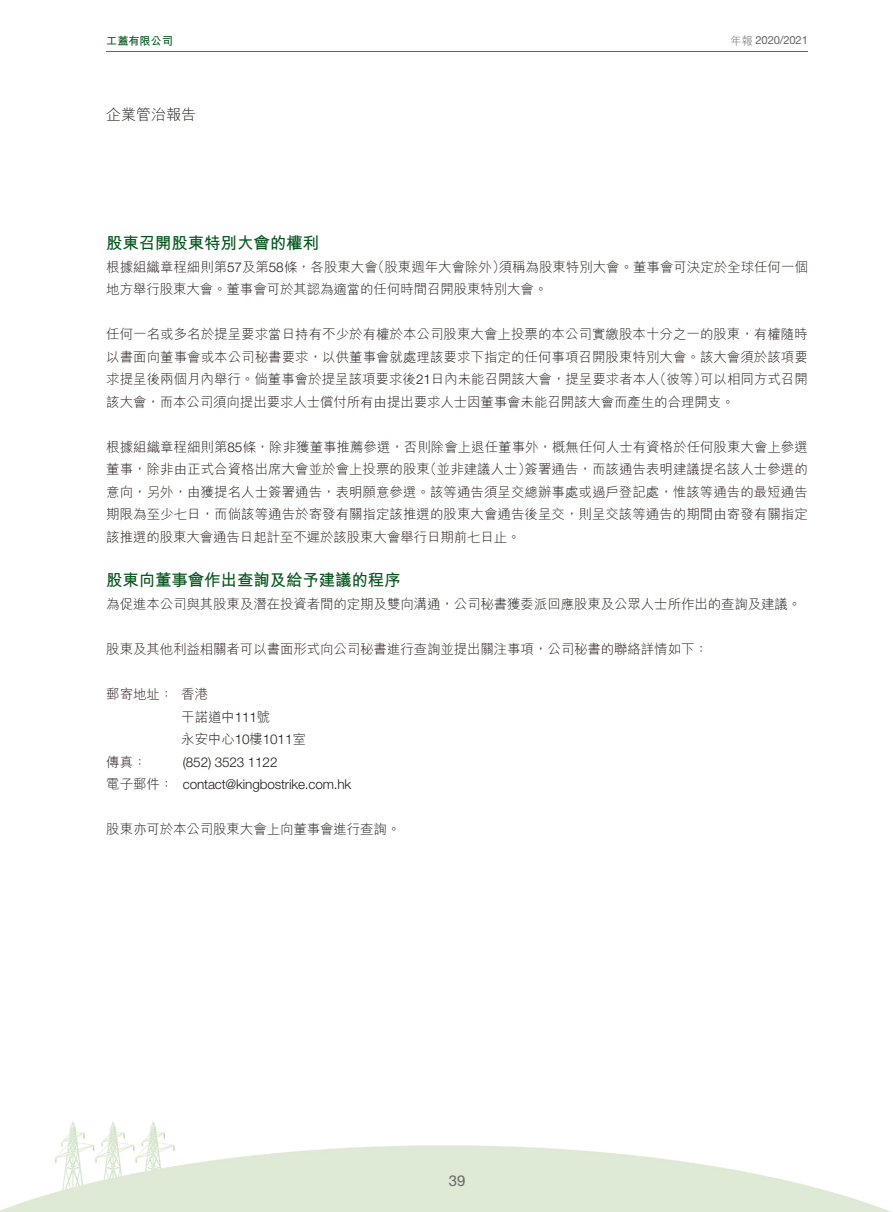
<style>
.page{position:relative;width:893px;height:1212px;background:#fff}
.page>*{position:absolute;margin:0;border:0;box-sizing:border-box;transform-origin:0 0}
.t1{font:16.5px "M Hei HK Bold E Ten B5 H";letter-spacing:-.01em;color:#04541b}
.t2{font:15px "M Hei HK Light E Ten B5 H";color:#231916}
.t3{font:15px "Helvetica Neue LT Std";color:#666565}
.t4{font:13.5px/22.5px "M Hei HK Light E Ten B5 H";letter-spacing:-.01em;color:#231916;text-align:justify}
.t5{font:300 13.5px/22.5px "Helvetica Neue LT Std";letter-spacing:-.01em;color:#231916;text-align:center}
.t6{font:11.25px "Helvetica Neue LT Std";letter-spacing:-.015em;color:#666565}
.t7{font:11.25px "M Hei HK Bold E Ten B5 H";letter-spacing:-.015em;color:#04541b}
.s1{font-family:"M Hei HK Light E Ten B5 H"}
.s2{font-family:"Helvetica Neue LT Std";font-weight:300}
.s3{font-family:"M Hei HK Light E Ten B5 H";font-weight:400}
</style>
<div class="page">
<img style="left:0;top:1121px;width:892px;height:91px">
<hr style="left:106px;top:52px;width:702px;height:1px;background:#666565">
<p class="t7" style="left:106px;top:36px;width:68px">工蓋有限公司</p>
<p class="t6" style="left:730px;top:36px;width:79px"><span class="s1">年報</span> 2020/2021</p>
<p class="t2" style="left:106px;top:108px;width:91px">企業管治報告</p>
<p class="t1" style="left:106px;top:236px;width:214px">股東召開股東特別大會的權利</p>
<p class="t4" style="left:106px;top:257px;width:703px">根據組織章程細則第<span class="s2">57</span>及第<span class="s2">58</span>條，各股東大會（股東週年大會除外）須稱為股東特別大會。董事會可決定於全球任何一個地方舉行股東大會。董事會可於其認為適當的任何時間召開股東特別大會。</p>
<p class="t4" style="left:106px;top:324px;width:703px">任何一名或多名於提呈要求當日持有不少於有權於本公司股東大會上投票的本公司實繳股本十分之一的股東，有權隨時以書面向董事會或本公司秘書要求，以供董事會就處理該要求下指定的任何事項召開股東特別大會。該大會須於該項要求提呈後兩個月內舉行。倘董事會於提呈該項要求後<span class="s2">21</span>日內未能召開該大會，提呈要求者本人（彼等）可以相同方式召開該大會，而本公司須向提出要求人士償付所有由提出要求人士因董事會未能召開該大會而產生的合理開支。</p>
<p class="t4" style="left:106px;top:437px;width:703px">根據組織章程細則第<span class="s2">85</span>條，除非獲董事推薦參選，否則除會上退任董事外，概無任何人士有資格於任何股東大會上參選董事，除非由正式合資格出席大會並於會上投票的股東（並非建議人士）簽署通告，而該通告表明建議提名該人士參選的意向，另外，由獲提名人士簽署通告，表明願意參選。該等通告須呈交總辦事處或過戶登記處，惟該等通告的最短通告期限為至少七日，而倘該等通告於寄發有關指定該推選的股東大會通告後呈交，則呈交該等通告的期間由寄發有關指定該推選的股東大會通告日起計至不遲於該股東大會舉行日期前七日止。</p>
<p class="t1" style="left:106px;top:574px;width:296px">股東向董事會作出查詢及給予建議的程序</p>
<p class="t4" style="left:106px;top:594px;width:697px">為促進本公司與其股東及潛在投資者間的定期及雙向溝通，公司秘書獲委派回應股東及公眾人士所作出的查詢及建議。</p>
<p class="t4" style="left:106px;top:639px;width:603px">股東及其他利益相關者可以書面形式向公司秘書進行查詢並提出關注事項，公司秘書的聯絡詳情如下：</p>
<p class="t4" style="left:106px;top:684px;width:103px">郵寄地址：香港</p>
<p class="t4" style="left:181px;top:707px;width:91px">干諾道中<span class="s2">111</span>號</p>
<p class="t4" style="left:181px;top:729px;width:126px">永安中心<span class="s2">10</span>樓<span class="s2">1011</span>室</p>
<p class="t4" style="left:106px;top:752px;width:42px">傳真：</p>
<p class="t5" style="left:106px;top:752px;width:247px">(852) 3523 1122<br><span class="s3">電子郵件：</span> contact@kingbostrike.com.hk</p>
<p class="t4" style="left:106px;top:819px;width:296px">股東亦可於本公司股東大會上向董事會進行查詢。</p>
<p class="t3" style="left:449px;top:1175px;width:18px">39</p>
</div>
